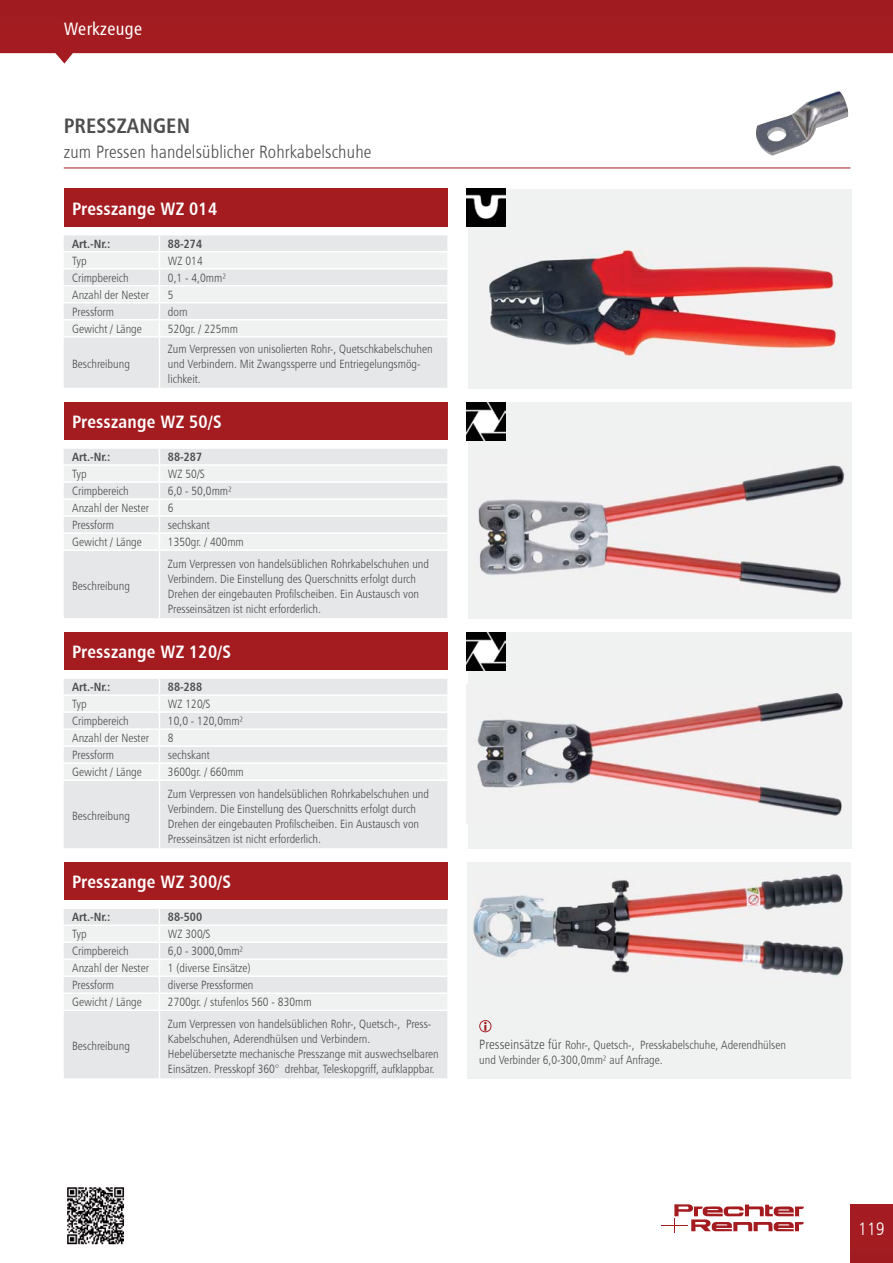
<style>
.page{position:relative;width:893px;height:1263px;background:#fff}
.page>*{position:absolute;margin:0;border:0;box-sizing:border-box;transform-origin:0 0}
.t1{font:21px "Humanist 777 BT Bold Condensed B";letter-spacing:.01em;color:#4d4d4e}
.t2{font:18px "Humanist 777 BT Bold Condensed B";letter-spacing:.01em;color:#fff}
.t3{font:18px "Humanist 777 BT Light Condensed B";letter-spacing:.01em;color:#4d4d4e}
.t4{font:18px "Humanist 777 BT Roman Condensed B";letter-spacing:.02em;color:#fff}
.t5{font:18px "Humanist 777 BT Light Condensed B";color:#fff}
.Aufzählung{font:12px/15px "Humanist 777 BT Light Condensed B";color:#4d4d4e}
.t6{font:12px "Humanist 777 BT Bold Condensed B";color:#4d4d4e}
.s1{font-size:13.5px}
</style>
<div class="page">
<div style="left:850px;top:1204px;width:43px;height:59px;background:#a41c21"></div>
<svg style="left:661px;top:1204px;width:143px;height:28px"></svg>
<svg style="left:0;top:0;width:893px;height:64px"></svg>
<hr style="left:64px;top:168px;width:786px;height:1px;background:#a41c20">
<img style="left:792px;top:91px;width:46px;height:23px">
<div style="left:64px;top:402px;width:383px;height:38px;background:#a41c20"></div>
<div style="left:64px;top:551px;width:383px;height:67px;background:#e5e7e8"></div>
<svg style="left:64px;top:449px;width:383px;height:100px"></svg>
<hr style="left:159px;top:551px;width:1px;height:67px;background:#fff">
<div style="left:468px;top:402px;width:383px;height:216px;background:#f0f1f1"></div>
<img style="left:467px;top:402px;width:38px;height:38px">
<div style="left:64px;top:632px;width:383px;height:38px;background:#a41c20"></div>
<div style="left:64px;top:781px;width:383px;height:67px;background:#e5e7e8"></div>
<svg style="left:64px;top:679px;width:383px;height:100px"></svg>
<hr style="left:159px;top:781px;width:1px;height:67px;background:#fff">
<div style="left:468px;top:632px;width:383px;height:216px;background:#f0f1f1"></div>
<img style="left:467px;top:632px;width:38px;height:38px">
<div style="left:64px;top:189px;width:383px;height:38px;background:#a41c20"></div>
<div style="left:64px;top:337px;width:383px;height:51px;background:#e5e7e8"></div>
<svg style="left:64px;top:235px;width:383px;height:101px"></svg>
<hr style="left:159px;top:337px;width:1px;height:51px;background:#fff">
<div style="left:468px;top:189px;width:383px;height:199px;background:#f0f1f1"></div>
<img style="left:467px;top:189px;width:38px;height:38px">
<div style="left:64px;top:862px;width:383px;height:38px;background:#a41c20"></div>
<div style="left:64px;top:1011px;width:383px;height:67px;background:#e5e7e8"></div>
<svg style="left:64px;top:909px;width:383px;height:100px"></svg>
<hr style="left:159px;top:1011px;width:1px;height:67px;background:#fff">
<div style="left:467px;top:862px;width:383px;height:216px;background:#f0f1f1"></div>
<svg style="left:479px;top:1020px;width:12px;height:12px"></svg>
<img style="left:489px;top:248px;width:348px;height:109px">
<img style="left:478px;top:465px;width:367px;height:129px">
<img style="left:467px;top:684px;width:376px;height:139px">
<img style="left:472px;top:874px;width:372px;height:102px">
<img style="left:67px;top:1187px;width:58px;height:58px">
<p class="t4" style="left:64px;top:18px;width:80px">Werkzeuge</p>
<p class="t1" style="left:64px;top:112px;width:128px">PRESSZANGEN</p>
<p class="t3" style="left:64px;top:141px;width:309px">zum Pressen handelsüblicher Rohrkabelschuhe</p>
<p class="t2" style="left:72px;top:197px;width:146px">Presszange WZ 014</p>
<p class="t6" style="left:72px;top:236px;width:40px">Art.-Nr.:</p>
<p class="t6" style="left:168px;top:236px;width:36px">88-274</p>
<p class="Aufzählung" style="left:72px;top:253px;width:16px">Typ</p>
<p class="Aufzählung" style="left:168px;top:253px;width:36px">WZ 014</p>
<p class="Aufzählung" style="left:72px;top:270px;width:58px">Crimpbereich</p>
<p class="Aufzählung" style="left:168px;top:270px;width:60px">0,1 - 4,0mm²</p>
<p class="Aufzählung" style="left:72px;top:287px;width:78px">Anzahl der Nester</p>
<p class="Aufzählung" style="left:168px;top:287px;width:7px">5</p>
<p class="Aufzählung" style="left:72px;top:304px;width:43px">Pressform</p>
<p class="Aufzählung" style="left:168px;top:304px;width:21px">dorn</p>
<p class="Aufzählung" style="left:72px;top:321px;width:71px">Gewicht / Länge</p>
<p class="Aufzählung" style="left:168px;top:321px;width:72px">520gr. / 225mm</p>
<p class="Aufzählung" style="left:72px;top:356px;width:59px">Beschreibung</p>
<p class="Aufzählung" style="left:168px;top:341px;width:266px">Zum Verpressen von unisolierten Rohr-, Quetschkabelschuhen und Verbindern. Mit Zwangssperre und Entriegelungsmög&shy;lichkeit.</p>
<p class="t2" style="left:72px;top:410px;width:151px">Presszange WZ 50/S</p>
<p class="t6" style="left:72px;top:449px;width:40px">Art.-Nr.:</p>
<p class="t6" style="left:168px;top:449px;width:36px">88-287</p>
<p class="Aufzählung" style="left:72px;top:466px;width:16px">Typ</p>
<p class="Aufzählung" style="left:168px;top:466px;width:38px">WZ 50/S</p>
<p class="Aufzählung" style="left:72px;top:483px;width:58px">Crimpbereich</p>
<p class="Aufzählung" style="left:168px;top:483px;width:65px">6,0 - 50,0mm²</p>
<p class="Aufzählung" style="left:72px;top:500px;width:78px">Anzahl der Nester</p>
<p class="Aufzählung" style="left:168px;top:500px;width:7px">6</p>
<p class="Aufzählung" style="left:72px;top:517px;width:43px">Pressform</p>
<p class="Aufzählung" style="left:168px;top:517px;width:43px">sechskant</p>
<p class="Aufzählung" style="left:72px;top:534px;width:71px">Gewicht / Länge</p>
<p class="Aufzählung" style="left:168px;top:534px;width:77px">1350gr. / 400mm</p>
<p class="Aufzählung" style="left:72px;top:578px;width:59px">Beschreibung</p>
<p class="Aufzählung" style="left:168px;top:556px;width:263px">Zum Verpressen von handelsüblichen Rohrkabelschuhen und Verbindern. Die Einstellung des Querschnitts erfolgt durch Drehen der eingebauten Profilscheiben. Ein Austausch von Presseinsätzen ist nicht erforderlich.</p>
<p class="t2" style="left:72px;top:640px;width:160px">Presszange WZ 120/S</p>
<p class="t6" style="left:72px;top:679px;width:40px">Art.-Nr.:</p>
<p class="t6" style="left:168px;top:679px;width:36px">88-288</p>
<p class="Aufzählung" style="left:72px;top:696px;width:16px">Typ</p>
<p class="Aufzählung" style="left:168px;top:696px;width:44px">WZ 120/S</p>
<p class="Aufzählung" style="left:72px;top:713px;width:58px">Crimpbereich</p>
<p class="Aufzählung" style="left:168px;top:713px;width:77px">10,0 - 120,0mm²</p>
<p class="Aufzählung" style="left:72px;top:730px;width:78px">Anzahl der Nester</p>
<p class="Aufzählung" style="left:168px;top:730px;width:7px">8</p>
<p class="Aufzählung" style="left:72px;top:747px;width:43px">Pressform</p>
<p class="Aufzählung" style="left:168px;top:747px;width:43px">sechskant</p>
<p class="Aufzählung" style="left:72px;top:764px;width:71px">Gewicht / Länge</p>
<p class="Aufzählung" style="left:168px;top:764px;width:77px">3600gr. / 660mm</p>
<p class="Aufzählung" style="left:72px;top:808px;width:59px">Beschreibung</p>
<p class="Aufzählung" style="left:168px;top:786px;width:263px">Zum Verpressen von handelsüblichen Rohrkabelschuhen und Verbindern. Die Einstellung des Querschnitts erfolgt durch Drehen der eingebauten Profilscheiben. Ein Austausch von Presseinsätzen ist nicht erforderlich.</p>
<p class="t2" style="left:72px;top:870px;width:160px">Presszange WZ 300/S</p>
<p class="t6" style="left:72px;top:909px;width:40px">Art.-Nr.:</p>
<p class="t6" style="left:168px;top:909px;width:36px">88-500</p>
<p class="Aufzählung" style="left:72px;top:926px;width:16px">Typ</p>
<p class="Aufzählung" style="left:168px;top:926px;width:44px">WZ 300/S</p>
<p class="Aufzählung" style="left:72px;top:943px;width:58px">Crimpbereich</p>
<p class="Aufzählung" style="left:168px;top:943px;width:77px">6,0 - 3000,0mm²</p>
<p class="Aufzählung" style="left:72px;top:960px;width:78px">Anzahl der Nester</p>
<p class="Aufzählung" style="left:168px;top:960px;width:84px">1 (diverse Einsätze)</p>
<p class="Aufzählung" style="left:72px;top:977px;width:43px">Pressform</p>
<p class="Aufzählung" style="left:168px;top:977px;width:87px">diverse Pressformen</p>
<p class="Aufzählung" style="left:72px;top:994px;width:71px">Gewicht / Länge</p>
<p class="Aufzählung" style="left:168px;top:994px;width:145px">2700gr. / stufenlos 560 - 830mm</p>
<p class="Aufzählung" style="left:72px;top:1038px;width:59px">Beschreibung</p>
<p class="Aufzählung" style="left:168px;top:1016px;width:265px">Zum Verpressen von handelsüblichen Rohr-, Quetsch-, Press-</p>
<p class="Aufzählung" style="left:168px;top:1031px;width:204px">Kabelschuhen, Aderendhülsen und Verbindern.</p>
<p class="Aufzählung" style="left:168px;top:1046px;width:272px">Hebelübersetzte mechanische Presszange mit auswechselbaren</p>
<p class="Aufzählung" style="left:168px;top:1061px;width:268px">Einsätzen. Presskopf 360° drehbar, Teleskopgriff, aufklappbar.</p>
<p class="Aufzählung" style="left:479px;top:1038px;width:308px;line-height:14.4px"><span class="s1">Presseinsätze für</span> Rohr-, Quetsch-, Presskabelschuhe, Aderendhülsen und Verbinder 6,0-300,0mm² auf Anfrage.</p>
<p class="t5" style="left:859px;top:1218px;width:28px">119</p>
</div>
